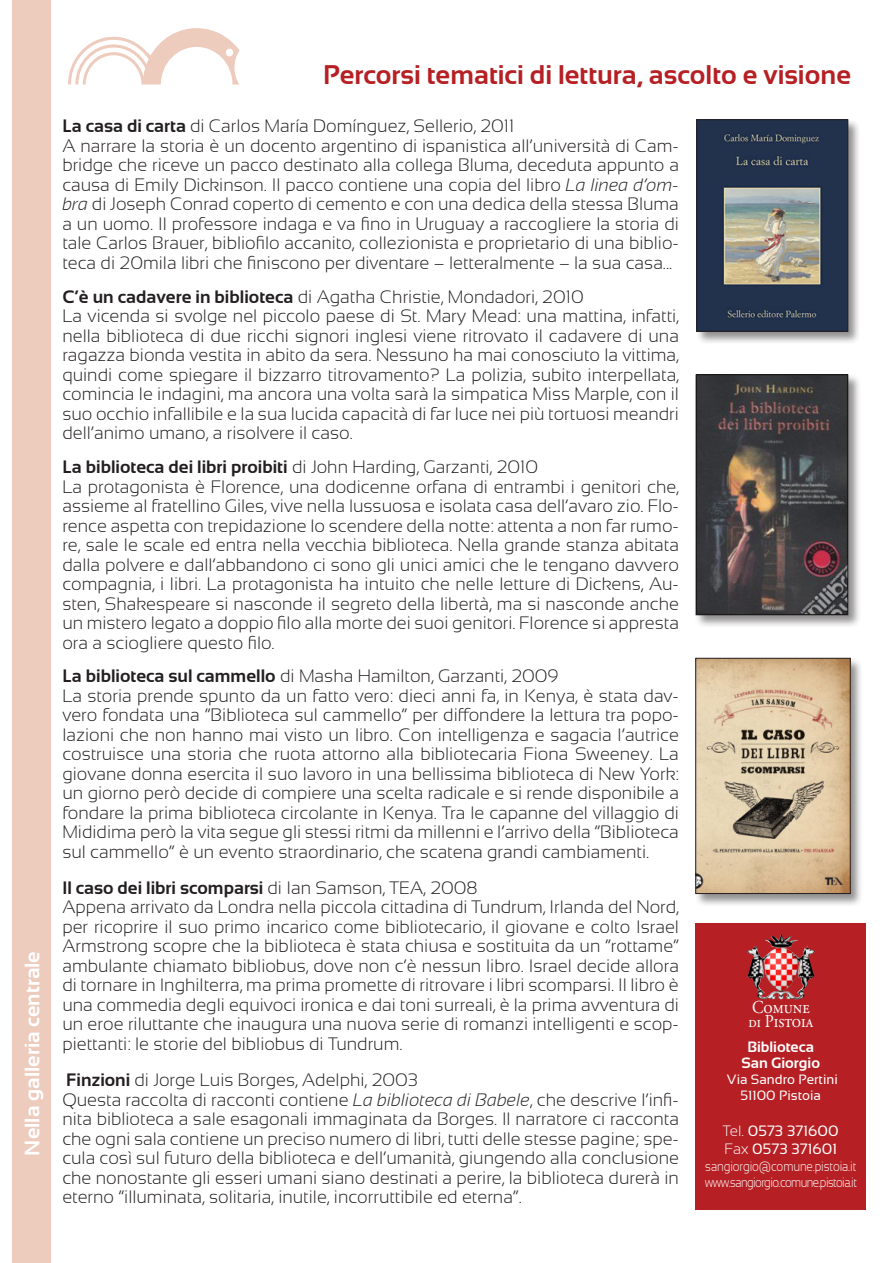
<style>
.page{position:relative;width:893px;height:1263px;background:#fff}
.page>*{position:absolute;margin:0;border:0;box-sizing:border-box;transform-origin:0 0}
.t1{font:700 27px "Sansation";color:#b62024}
.t2{font:700 21px "Sansation";color:#fff}
.t3{font:18.15px/14.2px "Adobe Garamond Pro";color:#fff;scale:.9 1}
.t4{font:300 18px/19.5px "Sansation";color:#231f20}
.t5{font:15px/18px "Sansation";color:#fff}
.t6{font:700 15px/16.2px "Sansation";color:#fff;text-align:center}
.t7{font:300 13.5px/16.2px "Sansation";letter-spacing:-.05em;color:#fff;scale:.86 1}
.t8{font:13.5px/16.2px "Sansation";color:#fff;text-align:center}
.s1{font-weight:700}
.s2{font-style:italic}
.s3{font-size:16.2px}
.s4{font-weight:300}
</style>
<div class="page">
<svg style="left:68px;top:28px;width:172px;height:57px"></svg>
<div style="left:13px;top:0;width:38px;height:1263px;background:#edcbbd"></div>
<div style="left:696px;top:924px;width:170px;height:286px;background:#b62024"></div>
<img style="left:747px;top:934px;width:68px;height:65px">
<div style="left:696px;top:119px;width:165px;height:225px;background:#231f20;opacity:.5"></div>
<img style="left:699px;top:122px;width:147px;height:208px">
<div style="left:697px;top:120px;width:151px;height:212px;border:1px solid #231f20"></div>
<div style="left:695px;top:374px;width:166px;height:254px;background:#231f20;opacity:.5"></div>
<img style="left:698px;top:377px;width:148px;height:236px">
<div style="left:696px;top:375px;width:152px;height:240px;border:1px solid #231f20"></div>
<div style="left:695px;top:657px;width:169px;height:250px;background:#231f20;opacity:.5"></div>
<img style="left:697px;top:660px;width:151px;height:232px">
<div style="left:695px;top:658px;width:155px;height:236px;border:1px solid #231f20"></div>
<p class="t2" style="left:25px;top:1155px;width:206px;rotate:-90deg">Nella galleria centrale</p>
<h1 class="t1" style="left:323px;top:65px;width:529px">Percorsi tematici di lettura, ascolto e visione</h1>
<p class="t4" style="left:62px;top:118px;width:618px"><span class="s1">La casa di carta</span> di Carlos María Domínguez, Sellerio, 2011<br>A narrare la storia è un docento argentino di ispanistica all’università di Cam&shy;bridge che riceve un pacco destinato alla collega Bluma, deceduta appunto a causa di Emily Dickinson. Il pacco contiene una copia del libro <span class="s2">La linea d’om&shy;bra</span> di Joseph Conrad coperto di cemento e con una dedica della stessa Bluma a un uomo. Il professore indaga e va fino in Uruguay a raccogliere la storia di tale Carlos Brauer, bibliofilo accanito, collezionista e proprietario di una biblio&shy;teca di 20mila libri che finiscono per diventare – letteralmente – la sua casa...</p>
<p class="t4" style="left:62px;top:288px;width:618px"><span class="s1">C’è un cadavere in biblioteca</span> di Agatha Christie, Mondadori, 2010<br>La vicenda si svolge nel piccolo paese di St. Mary Mead: una mattina, infatti, nella biblioteca di due ricchi signori inglesi viene ritrovato il cadavere di una ragazza bionda vestita in abito da sera. Nessuno ha mai conosciuto la vittima, quindi come spiegare il bizzarro titrovamento? La polizia, subito interpellata, comincia le indagini, ma ancora una volta sarà la simpatica Miss Marple, con il suo occhio infallibile e la sua lucida capacità di far luce nei più tortuosi meandri dell’animo umano, a risolvere il caso.</p>
<p class="t4" style="left:62px;top:458px;width:618px"><span class="s1">La biblioteca dei libri proibiti</span> di John Harding, Garzanti, 2010<br>La protagonista è Florence, una dodicenne orfana di entrambi i genitori che, assieme al fratellino Giles, vive nella lussuosa e isolata casa dell’avaro zio. Flo&shy;rence aspetta con trepidazione lo scendere della notte: attenta a non far rumo&shy;re, sale le scale ed entra nella vecchia biblioteca. Nella grande stanza abitata dalla polvere e dall’abbandono ci sono gli unici amici che le tengano davvero compagnia, i libri. La protagonista ha intuito che nelle letture di Dickens, Au&shy;sten, Shakespeare si nasconde il segreto della libertà, ma si nasconde anche un mistero legato a doppio filo alla morte dei suoi genitori. Florence si appresta ora a sciogliere questo filo.</p>
<p class="t4" style="left:62px;top:668px;width:618px"><span class="s1">La biblioteca sul cammello</span> di Masha Hamilton, Garzanti, 2009<br>La storia prende spunto da un fatto vero: dieci anni fa, in Kenya, è stata dav&shy;vero fondata una “Biblioteca sul cammello” per diffondere la lettura tra popo&shy;lazioni che non hanno mai visto un libro. Con intelligenza e sagacia l’autrice costruisce una storia che ruota attorno alla bibliotecaria Fiona Sweeney. La giovane donna esercita il suo lavoro in una bellissima biblioteca di New York: un giorno però decide di compiere una scelta radicale e si rende disponibile a fondare la prima biblioteca circolante in Kenya. Tra le capanne del villaggio di Mididima però la vita segue gli stessi ritmi da millenni e l’arrivo della “Biblioteca sul cammello” è un evento straordinario, che scatena grandi cambiamenti.</p>
<p class="t4" style="left:62px;top:879px;width:618px"><span class="s1">Il caso dei libri scomparsi</span> di Ian Samson, TEA, 2008<br>Appena arrivato da Londra nella piccola cittadina di Tundrum, Irlanda del Nord, per ricoprire il suo primo incarico come bibliotecario, il giovane e colto Israel Armstrong scopre che la biblioteca è stata chiusa e sostituita da un “rottame” ambulante chiamato bibliobus, dove non c’è nessun libro. Israel decide allora di tornare in Inghilterra, ma prima promette di ritrovare i libri scomparsi. Il libro è una commedia degli equivoci ironica e dai toni surreali, è la prima avventura di un eroe riluttante che inaugura una nuova serie di romanzi intelligenti e scop&shy;piettanti: le storie del bibliobus di Tundrum.</p>
<p class="t4" style="left:62px;top:1071px;width:618px"><span class="s1">Finzioni</span> di Jorge Luis Borges, Adelphi, 2003<br>Questa raccolta di racconti contiene <span class="s2">La biblioteca di Babele</span>, che descrive l’infi&shy;nita biblioteca a sale esagonali immaginata da Borges. Il narratore ci racconta che ogni sala contiene un preciso numero di libri, tutti delle stesse pagine; spe&shy;cula così sul futuro della biblioteca e dell’umanità, giungendo alla conclusione che nonostante gli esseri umani siano destinati a perire, la biblioteca durerà in eterno “illuminata, solitaria, inutile, incorruttibile ed eterna”.</p>
<p class="t3" style="left:748px;top:1000px;width:74px">Comune <span class="s3">di</span> Pistoia</p>
<p class="t6" style="left:741px;top:1040px;width:80px">Biblioteca<br>San Giorgio</p>
<p class="t8" style="left:727px;top:1072px;width:112px">Via Sandro Pertini<br>51100 Pistoia</p>
<p class="t5" style="left:723px;top:1123px;width:117px"><span class="s4">Tel.</span> 0573 371600<br><span class="s4">Fax</span> 0573 371601</p>
<p class="t7" style="left:705px;top:1159px;width:178px">sangiorgio@comune.pistoia.it www.sangiorgio.comune.pistoia.it</p>
</div>
